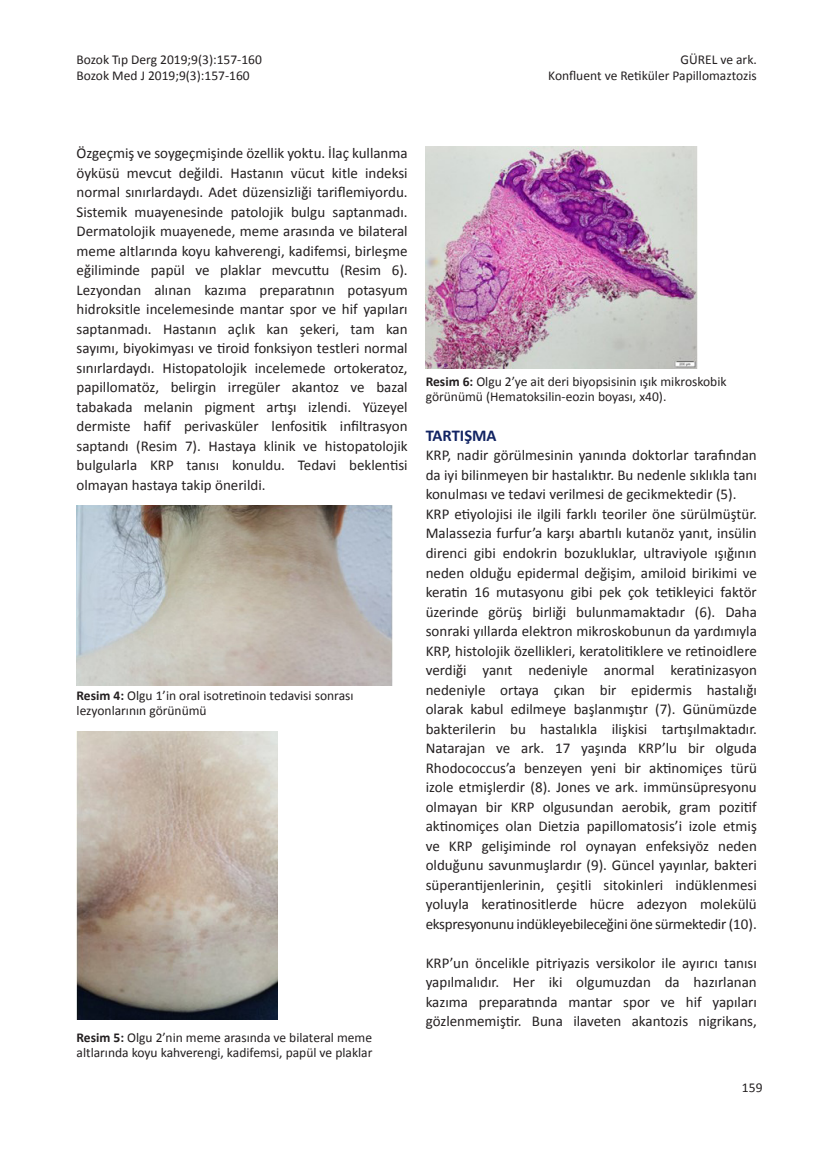
<style>
.page{position:relative;width:834px;height:1149px;background:#fff}
.page>*{position:absolute;margin:0;border:0;box-sizing:border-box;transform-origin:0 0}
.BAŞLIK{font:700 16.5px "Calibri";color:#122463}
.t1{font:15px/19.5px "Calibri";color:#231f20;text-align:justify}
.TABLO{font:13.5px/15px "Calibri";color:#231f20}
.s1{font-weight:700}
</style>
<div class="page">
<img style="left:77px;top:505px;width:315px;height:180px">
<img style="left:77px;top:731px;width:200px;height:288px">
<img style="left:425px;top:147px;width:272px;height:222px">
<p class="TABLO" style="left:77px;top:52px;width:187px">Bozok Tıp Derg 2019;9(3):157-160</p>
<p class="TABLO" style="left:77px;top:68px;width:175px">Bozok Med J 2019;9(3):157-160</p>
<p class="TABLO" style="left:680px;top:52px;width:78px">GÜREL ve ark.</p>
<p class="TABLO" style="left:548px;top:68px;width:210px">Konfluent ve Retiküler Papillomaztozis</p>
<p class="t1" style="left:77px;top:143px;width:332px">Özgeçmiş ve soygeçmişinde özellik yoktu. İlaç kullanma öyküsü mevcut değildi. Hastanın vücut kitle indeksi normal sınırlardaydı. Adet düzensizliği tariflemiyordu.<br>Sistemik muayenesinde patolojik bulgu saptanmadı.<br>Dermatolojik muayenede, meme arasında ve bilateral meme altlarında koyu kahverengi, kadifemsi, birleşme eğiliminde papül ve plaklar mevcuttu (Resim 6).<br>Lezyondan alınan kazıma preparatının potasyum hidroksitle incelemesinde mantar spor ve hif yapıları saptanmadı. Hastanın açlık kan şekeri, tam kan sayımı, biyokimyası ve tiroid fonksiyon testleri normal sınırlardaydı. Histopatolojik incelemede ortokeratoz, papillomatöz, belirgin irregüler akantoz ve bazal tabakada melanin pigment artışı izlendi. Yüzeyel dermiste hafif perivasküler lenfositik infiltrasyon saptandı (Resim 7). Hastaya klinik ve histopatolojik bulgularla KRP tanısı konuldu. Tedavi beklentisi olmayan hastaya takip önerildi.</p>
<p class="TABLO" style="left:77px;top:687px;width:278px"><span class="s1">Resim 4:</span> Olgu 1’in oral isotretinoin tedavisi sonrası lezyonlarının görünümü</p>
<p class="TABLO" style="left:77px;top:1029px;width:297px"><span class="s1">Resim 5:</span> Olgu 2’nin meme arasında ve bilateral meme altlarında koyu kahverengi, kadifemsi, papül ve plaklar</p>
<p class="TABLO" style="left:425px;top:373px;width:302px"><span class="s1">Resim 6:</span> Olgu 2’ye ait deri biyopsisinin ışık mikroskobik görünümü (Hematoksilin-eozin boyası, x40).</p>
<p class="BAŞLIK" style="left:425px;top:425px;width:72px">TARTIŞMA</p>
<p class="t1" style="left:425px;top:445px;width:332px">KRP, nadir görülmesinin yanında doktorlar tarafından da iyi bilinmeyen bir hastalıktır. Bu nedenle sıklıkla tanı konulması ve tedavi verilmesi de gecikmektedir (5).</p>
<p class="t1" style="left:425px;top:503px;width:332px">KRP etiyolojisi ile ilgili farklı teoriler öne sürülmüştür.<br>Malassezia furfur’a karşı abartılı kutanöz yanıt, insülin direnci gibi endokrin bozukluklar, ultraviyole ışığının neden olduğu epidermal değişim, amiloid birikimi ve keratin 16 mutasyonu gibi pek çok tetikleyici faktör üzerinde görüş birliği bulunmamaktadır (6). Daha sonraki yıllarda elektron mikroskobunun da yardımıyla KRP, histolojik özellikleri, keratolitiklere ve retinoidlere verdiği yanıt nedeniyle anormal keratinizasyon nedeniyle ortaya çıkan bir epidermis hastalığı olarak kabul edilmeye başlanmıştır (7). Günümüzde bakterilerin bu hastalıkla ilişkisi tartışılmaktadır.<br>Natarajan ve ark. 17 yaşında KRP’lu bir olguda Rhodococcus’a benzeyen yeni bir aktinomiçes türü izole etmişlerdir (8). Jones ve ark. immünsüpresyonu olmayan bir KRP olgusundan aerobik, gram pozitif aktinomiçes olan Dietzia papillomatosis’i izole etmiş ve KRP gelişiminde rol oynayan enfeksiyöz neden olduğunu savunmuşlardır (9). Güncel yayınlar, bakteri süperantijenlerinin, çeşitli sitokinleri indüklenmesi yoluyla keratinositlerde hücre adezyon molekülü ekspresyonunu indükleyebileceğini öne sürmektedir (10).</p>
<p class="t1" style="left:425px;top:952px;width:332px">KRP’un öncelikle pitriyazis versikolor ile ayırıcı tanısı yapılmalıdır. Her iki olgumuzdan da hazırlanan kazıma preparatında mantar spor ve hif yapıları gözlenmemiştir. Buna ilaveten akantozis nigrikans,</p>
<p class="TABLO" style="left:741px;top:1079px;width:22px">159</p>
</div>
